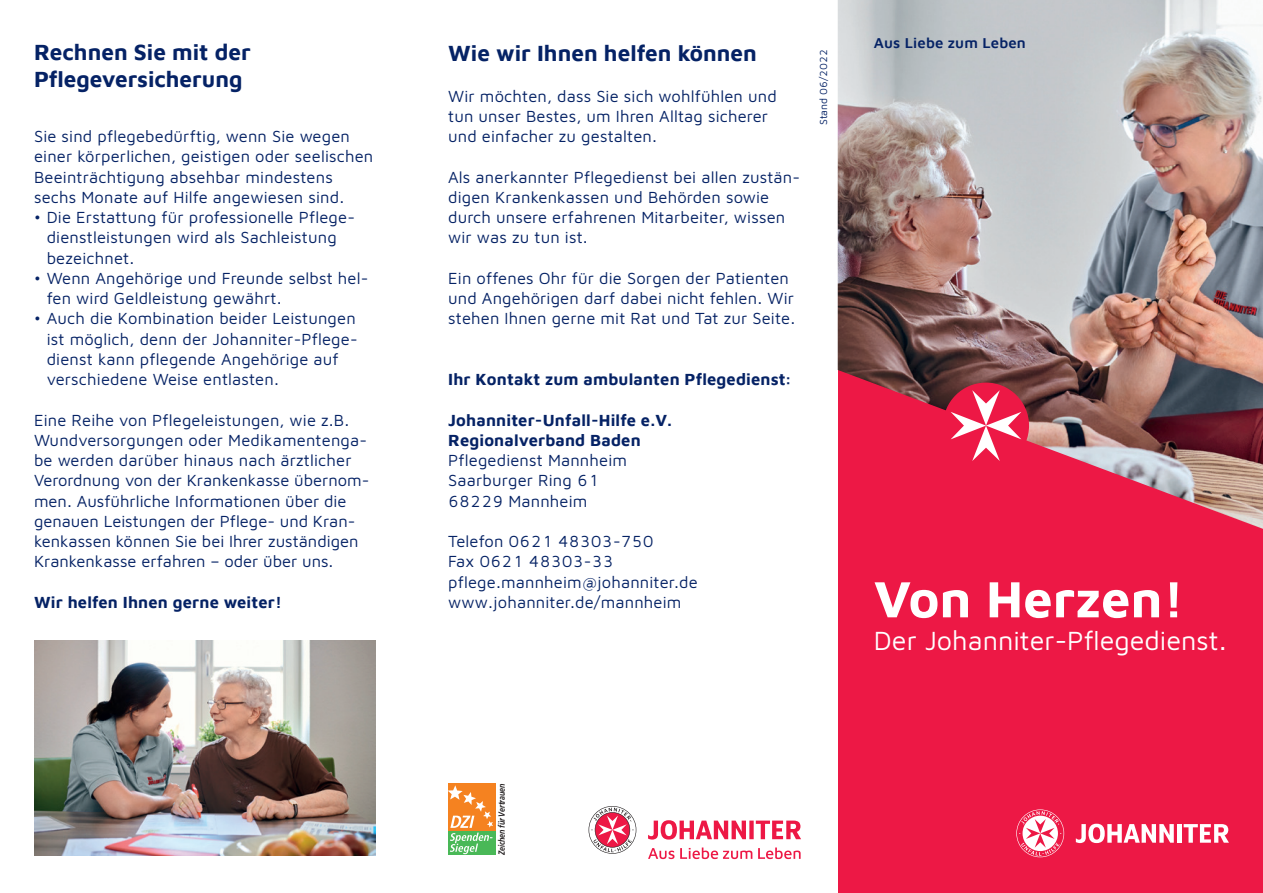
<style>
.page{position:relative;width:1263px;height:893px;background:#fff}
.page>*{position:absolute;margin:0;border:0;box-sizing:border-box;transform-origin:0 0}
.t1{font:700 52.5px "Maven Johanniter";color:#fff}
.t2{font:27px "Maven Johanniter";color:#fff}
.t3{font:700 22.5px "Maven Johanniter";color:#052265}
.t4{font:16.5px/20.2px "Maven Johanniter";letter-spacing:.01em;color:#052265}
.t5{font:700 16.5px "Maven Johanniter";letter-spacing:.01em;color:#052265}
.t6{font:600 15px "Maven Johanniter";letter-spacing:.01em;color:#052265}
.t7{font:10.5px "Maven Johanniter";color:#052265}
.t8{font:italic 700 9px "Frutiger";color:#231f20;scale:.8 1}
</style>
<div class="page">
<div style="left:838px;top:0;width:425px;height:893px;background:#ed1845"></div>
<div style="left:448px;top:783px;width:48px;height:47px;background:#f58220"></div>
<div style="left:448px;top:831px;width:48px;height:24px;background:#49b857"></div>
<svg style="left:448px;top:785px;width:45px;height:69px"></svg>
<img style="left:34px;top:640px;width:341px;height:216px">
<img style="left:838px;top:0;width:425px;height:529px">
<div style="left:943px;top:383px;width:86px;height:86px;background:#ed1845;border-radius:50%"></div>
<svg style="left:950px;top:390px;width:71px;height:71px"></svg>
<svg style="left:1183px;top:824px;width:46px;height:19px"></svg>
<hr style="left:1177px;top:824px;width:4px;height:19px;background:#fff">
<svg style="left:1076px;top:824px;width:98px;height:19px"></svg>
<svg style="left:1016px;top:809px;width:48px;height:48px"></svg>
<svg style="left:588px;top:806px;width:213px;height:53px"></svg>
<p class="t3" style="left:34px;top:36px;width:218px">Rechnen Sie mit der</p>
<p class="t3" style="left:34px;top:63px;width:210px">Pflegeversicherung</p>
<p class="t4" style="left:34px;top:125px;width:341px">Sie sind pflegebedürftig, wenn Sie wegen einer körperlichen, geistigen oder seelischen Beeinträchtigung absehbar mindestens sechs Monate auf Hilfe angewiesen sind.</p>
<p class="t4" style="left:47px;top:206px;width:310px;text-indent:-13px">• Die Erstattung für professionelle Pflege&shy;dienstleistungen wird als Sachleistung bezeichnet.</p>
<p class="t4" style="left:47px;top:267px;width:323px;text-indent:-13px">• Wenn Angehörige und Freunde selbst hel&shy;fen wird Geldleistung gewährt.</p>
<p class="t4" style="left:47px;top:307px;width:312px;text-indent:-13px">• Auch die Kombination beider Leistungen ist möglich, denn der Johanniter-Pflege&shy;dienst kann pflegende Angehörige auf verschiedene Weise entlasten.</p>
<p class="t4" style="left:34px;top:409px;width:337px">Eine Reihe von Pflegeleistungen, wie z.B.<br>Wundversorgungen oder Medikamentenga&shy;be werden darüber hinaus nach ärztlicher Verordnung von der Krankenkasse übernom&shy;men. Ausführliche Informationen über die genauen Leistungen der Pflege- und Kran&shy;kenkassen können Sie bei Ihrer zuständigen Krankenkasse erfahren – oder über uns.</p>
<p class="t5" style="left:34px;top:590px;width:249px">Wir helfen Ihnen gerne weiter!</p>
<p class="t3" style="left:448px;top:37px;width:310px">Wie wir Ihnen helfen können</p>
<p class="t4" style="left:448px;top:85px;width:330px">Wir möchten, dass Sie sich wohlfühlen und tun unser Bestes, um Ihren Alltag sicherer und einfacher zu gestalten.</p>
<p class="t4" style="left:448px;top:166px;width:353px">Als anerkannter Pflegedienst bei allen zustän&shy;digen Krankenkassen und Behörden sowie durch unsere erfahrenen Mitarbeiter, wissen wir was zu tun ist.</p>
<p class="t4" style="left:448px;top:267px;width:349px">Ein offenes Ohr für die Sorgen der Patienten und Angehörigen darf dabei nicht fehlen. Wir stehen Ihnen gerne mit Rat und Tat zur Seite.</p>
<p class="t5" style="left:448px;top:368px;width:344px">Ihr Kontakt zum ambulanten Pflegedienst:</p>
<p class="t5" style="left:448px;top:408px;width:226px">Johanniter-Unfall-Hilfe e.V.</p>
<p class="t5" style="left:448px;top:428px;width:194px">Regionalverband Baden</p>
<p class="t4" style="left:448px;top:449px;width:180px">Pflegedienst Mannheim</p>
<p class="t4" style="left:448px;top:469px;width:152px">Saarburger Ring 61</p>
<p class="t4" style="left:448px;top:490px;width:141px">68229 Mannheim</p>
<p class="t4" style="left:448px;top:530px;width:207px">Telefon 0621 48303-750</p>
<p class="t4" style="left:448px;top:550px;width:167px">Fax 0621 48303-33</p>
<p class="t4" style="left:448px;top:571px;width:251px">pflege.mannheim@johanniter.de</p>
<p class="t4" style="left:448px;top:591px;width:235px">www.johanniter.de/mannheim</p>
<p class="t7" style="left:816px;top:125px;width:78px;rotate:-90deg">Stand 06/2022</p>
<p class="t6" style="left:874px;top:32px;width:153px">Aus Liebe zum Leben</p>
<p class="t1" style="left:874px;top:562px;width:312px">Von Herzen!</p>
<p class="t2" style="left:874px;top:622px;width:354px">Der Johanniter-Pflegedienst.</p>
<p class="t8" style="left:496px;top:855px;width:92px;rotate:-90deg">Zeichen für Vertrauen</p>
</div>
